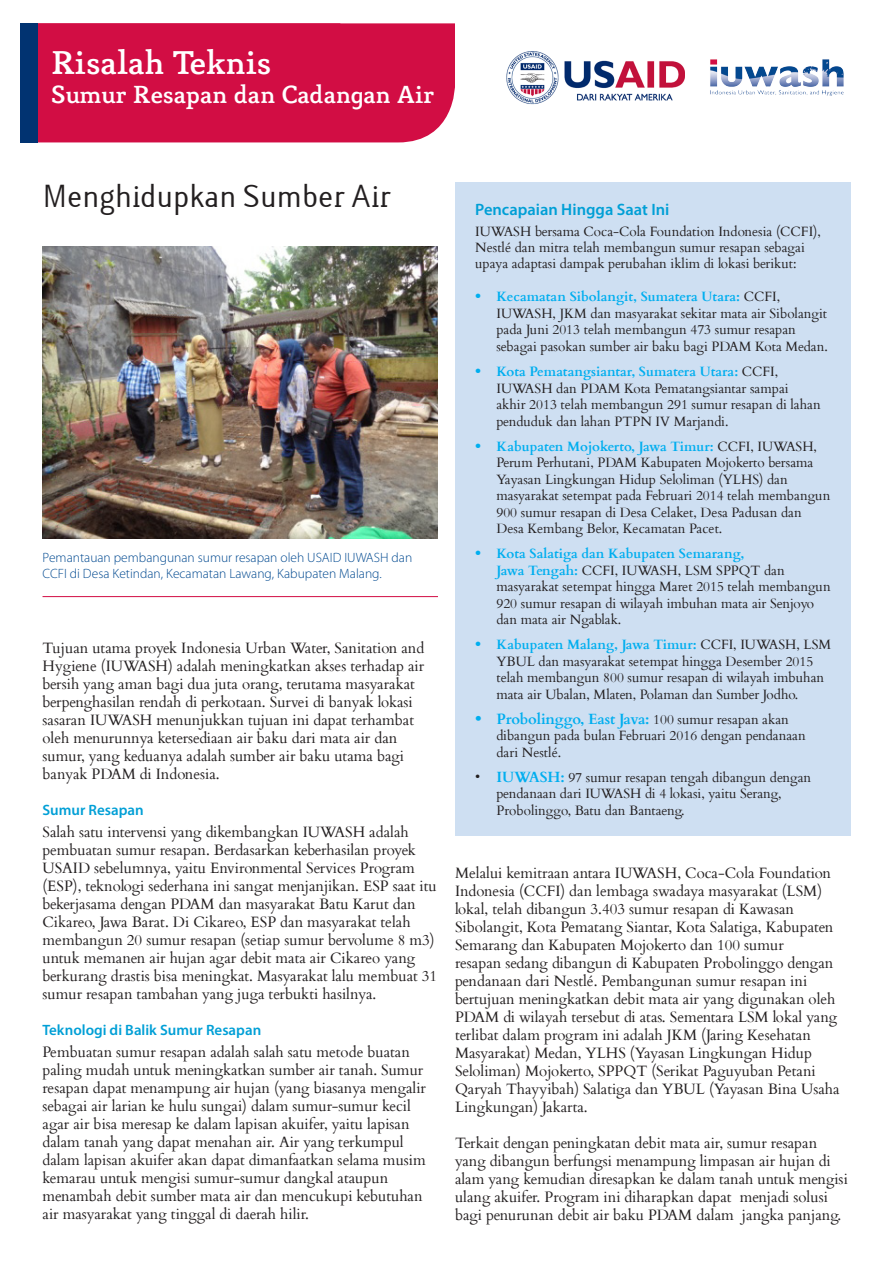
<style>
.page{position:relative;width:893px;height:1263px;background:#fff}
.page>*{position:absolute;margin:0;border:0;box-sizing:border-box;transform-origin:0 0}
.t1{font:500 32.7px "Mido";color:#fff}
.t2{font:28.5px "Lacuna";color:#231f20}
.t3{font:500 24.6px "Mido";color:#fff}
.Paragraph_Title{font:600 16.5px "Myriad Pro";color:#009fd6}
.t4{font:15px/18px "Cardo";color:#231f20}
.Paragraph_Title-2{font:600 15px "Myriad Pro";color:#009fd6}
.t5{font:700 14.85px "Cardo";letter-spacing:-.01em;color:#00aeef}
.t6{font:13.5px/16.5px "Cardo";color:#231f20}
.t7{font:300 13.5px/16.2px "Myriad Pro";color:#014990}
.s1{font-weight:700;color:#00aeef}
.s2{font-weight:400;font-size:13.5px;color:#231f20}
.s3{font-size:14.85px}
.s4{font-weight:700;font-size:14.85px;color:#00aeef}
</style>
<div class="page">
<img style="left:43px;top:247px;width:395px;height:292px">
<div style="left:38px;top:23px;width:417px;height:119px;background:#d20d44"></div>
<img style="left:710px;top:59px;width:134px;height:37px">
<img style="left:506px;top:51px;width:179px;height:54px">
<hr style="left:43px;top:596px;width:395px;height:1px;background:#d20d44">
<div style="left:20px;top:23px;width:18px;height:119px;background:#013371"></div>
<div style="left:455px;top:182px;width:395px;height:654px;background:#cedff2"></div>
<p class="t1" style="left:51px;top:43px;width:222px">Risalah Teknis</p>
<p class="t3" style="left:51px;top:80px;width:385px">Sumur Resapan dan Cadangan Air</p>
<p class="t2" style="left:43px;top:179px;width:350px">Menghidupkan Sumber Air</p>
<p class="t7" style="left:43px;top:549px;width:371px">Pemantauan pembangunan sumur resapan oleh USAID IUWASH dan<br>CCFI di Desa Ketindan, Kecamatan Lawang, Kabupaten Malang.</p>
<p class="t4" style="left:43px;top:638px;width:383px">Tujuan utama proyek Indonesia Urban Water, Sanitation and Hygiene (IUWASH) adalah meningkatkan akses terhadap air bersih yang aman bagi dua juta orang, terutama masyarakat berpenghasilan rendah di perkotaan. Survei di banyak lokasi sasaran IUWASH menunjukkan tujuan ini dapat terhambat oleh menurunnya ketersediaan air baku dari mata air dan sumur, yang keduanya adalah sumber air baku utama bagi banyak PDAM di Indonesia.</p>
<p class="Paragraph_Title-2" style="left:43px;top:800px;width:103px">Sumur Resapan</p>
<p class="t4" style="left:43px;top:822px;width:396px">Salah satu intervensi yang dikembangkan IUWASH adalah pembuatan sumur resapan. Berdasarkan keberhasilan proyek USAID sebelumnya, yaitu Environmental Services Program (ESP), teknologi sederhana ini sangat menjanjikan. ESP saat itu bekerjasama dengan PDAM dan masyarakat Batu Karut dan Cikareo, Jawa Barat. Di Cikareo, ESP dan masyarakat telah membangun 20 sumur resapan (setiap sumur bervolume 8 m3) untuk memanen air hujan agar debit mata air Cikareo yang berkurang drastis bisa meningkat. Masyarakat lalu membuat 31 sumur resapan tambahan yang juga terbukti hasilnya.</p>
<p class="Paragraph_Title-2" style="left:43px;top:1020px;width:220px">Teknologi di Balik Sumur Resapan</p>
<p class="t4" style="left:43px;top:1042px;width:385px">Pembuatan sumur resapan adalah salah satu metode buatan paling mudah untuk meningkatkan sumber air tanah. Sumur resapan dapat menampung air hujan (yang biasanya mengalir sebagai air larian ke hulu sungai) dalam sumur-sumur kecil agar air bisa meresap ke dalam lapisan akuifer, yaitu lapisan dalam tanah yang dapat menahan air. Air yang terkumpul dalam lapisan akuifer akan dapat dimanfaatkan selama musim kemarau untuk mengisi sumur-sumur dangkal ataupun menambah debit sumber mata air dan mencukupi kebutuhan air masyarakat yang tinggal di daerah hilir.</p>
<p class="Paragraph_Title" style="left:475px;top:199px;width:196px">Pencapaian Hingga Saat Ini</p>
<p class="t6" style="left:475px;top:222px;width:347px">IUWASH bersama Coca-Cola Foundation Indonesia (CCFI),<br>Nestlé dan mitra telah membangun sumur resapan sebagai upaya adaptasi dampak perubahan iklim di lokasi berikut:</p>
<p class="t6" style="left:496px;top:288px;width:333px;text-indent:-21px"><span class="s1">• Kecamatan Sibolangit, Sumatera Utara:</span> CCFI, IUWASH, JKM dan masyarakat sekitar mata air Sibolangit pada Juni 2013 telah membangun 473 sumur resapan sebagai pasokan sumber air baku bagi PDAM Kota Medan.</p>
<p class="t6" style="left:496px;top:362px;width:326px;text-indent:-21px"><span class="s1">• Kota Pematangsiantar, Sumatera Utara:</span> CCFI, IUWASH dan PDAM Kota Pematangsiantar sampai akhir 2013 telah membangun 291 sumur resapan di lahan penduduk dan lahan PTPN IV Marjandi.</p>
<p class="t6" style="left:496px;top:437px;width:335px;text-indent:-21px"><span class="s1">• Kabupaten Mojokerto, Jawa Timur:</span> CCFI, IUWASH, Perum Perhutani, PDAM Kabupaten Mojokerto bersama Yayasan Lingkungan Hidup Seloliman (YLHS) dan masyarakat setempat pada Februari 2014 telah membangun 900 sumur resapan di Desa Celaket, Desa Padusan dan Desa Kembang Belor, Kecamatan Pacet.</p>
<p class="t6" style="left:496px;top:544px;width:336px;text-indent:-21px"><span class="s1">• Kota Salatiga dan Kabupaten Semarang,<br>Jawa Tengah:</span> CCFI, IUWASH, LSM SPPQT dan masyarakat setempat hingga Maret 2015 telah membangun 920 sumur resapan di wilayah imbuhan mata air Senjoyo dan mata air Ngablak.</p>
<p class="t6" style="left:496px;top:635px;width:336px;text-indent:-21px"><span class="s1">• Kabupaten Malang, Jawa Timur:</span> CCFI, IUWASH, LSM YBUL dan masyarakat setempat hingga Desember 2015 telah membangun 800 sumur resapan di wilayah imbuhan mata air Ubalan, Mlaten, Polaman dan Sumber Jodho.</p>
<p class="t5" style="left:475px;top:707px;width:315px">• Probolinggo, East Java: <span class="s2">100 sumur resapan akan</span></p>
<p class="t6" style="left:496px;top:726px;width:311px">dibangun pada bulan Februari 2016 dengan pendanaan dari Nestlé.</p>
<p class="t6" style="left:496px;top:768px;width:316px;text-indent:-21px"><span class="s3">•</span> <span class="s4">IUWASH:</span> 97 sumur resapan tengah dibangun dengan pendanaan dari IUWASH di 4 lokasi, yaitu Serang,<br>Probolinggo, Batu dan Bantaeng.</p>
<p class="t4" style="left:455px;top:863px;width:386px">Melalui kemitraan antara IUWASH, Coca-Cola Foundation Indonesia (CCFI) dan lembaga swadaya masyarakat (LSM) lokal, telah dibangun 3.403 sumur resapan di Kawasan Sibolangit, Kota Pematang Siantar, Kota Salatiga, Kabupaten Semarang dan Kabupaten Mojokerto dan 100 sumur<br>resapan sedang dibangun di Kabupaten Probolinggo dengan pendanaan dari Nestlé. Pembangunan sumur resapan ini bertujuan meningkatkan debit mata air yang digunakan oleh PDAM di wilayah tersebut di atas. Sementara LSM lokal yang terlibat dalam program ini adalah JKM (Jaring Kesehatan Masyarakat) Medan, YLHS (Yayasan Lingkungan Hidup Seloliman) Mojokerto, SPPQT (Serikat Paguyuban Petani Qaryah Thayyibah) Salatiga dan YBUL (Yayasan Bina Usaha Lingkungan) Jakarta.</p>
<p class="t4" style="left:455px;top:1133px;width:394px">Terkait dengan peningkatan debit mata air, sumur resapan yang dibangun berfungsi menampung limpasan air hujan di alam yang kemudian diresapkan ke dalam tanah untuk mengisi ulang akuifer. Program ini diharapkan dapat menjadi solusi bagi penurunan debit air baku PDAM dalam jangka panjang.</p>
</div>
